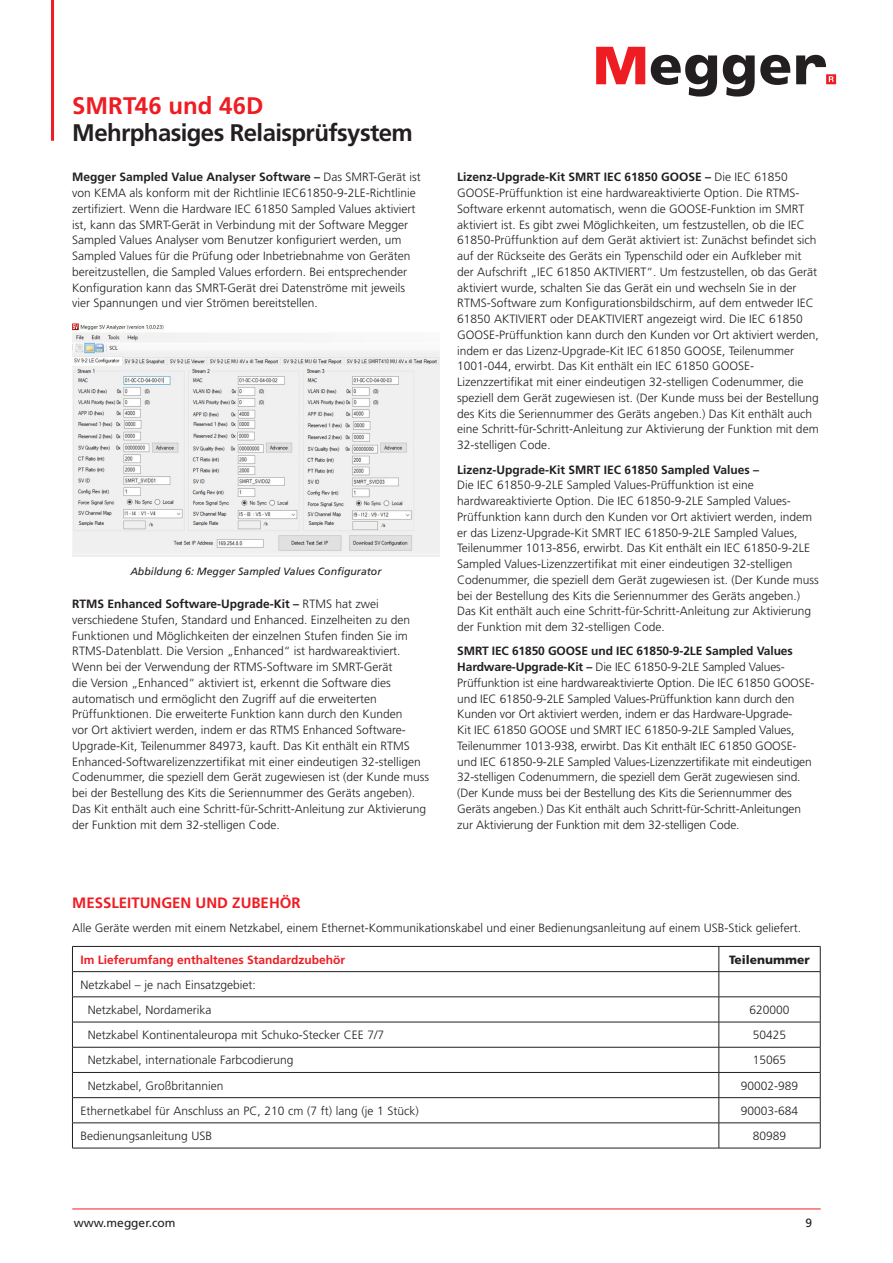
<style>
.page{position:relative;width:893px;height:1263px;background:#fff}
.page>*{position:absolute;margin:0;border:0;box-sizing:border-box;transform-origin:0 0}
.t1{font:700 24px "Frutiger LT Pro";letter-spacing:-.025em;color:#231f20}
.t2{font:700 24px "Frutiger LT Pro";color:#ee1d23}
.Body_Header{font:700 15px "Frutiger LT Pro";color:#ee1d23}
.Body_Content{font:300 12px/15.8px "Frutiger LT Pro";color:#231f20}
.Body_Content-2{font:300 12px/15.8px "Frutiger LT Std";color:#231f20}
.Accesories_Table_Body{font:300 12px "Frutiger LT Pro";color:#231f20}
.Red_Subhead{font:700 12px "Frutiger LT Pro";color:#ee1d23}
.t3{font:12px "Frutiger LT Pro";color:#231f20}
.t4{font:900 12px "Frutiger LT Pro";color:#231f20}
.t5{font:italic 10.5px "Frutiger LT Pro";color:#231f20}
.s1{font-weight:700}
</style>
<div class="page">
<hr style="left:51px;top:0;width:3px;height:141px;background:#ee1d23">
<svg style="left:596px;top:47px;width:49px;height:37px"></svg>
<svg style="left:651px;top:55px;width:66px;height:42px"></svg>
<svg style="left:723px;top:55px;width:67px;height:42px"></svg>
<svg style="left:796px;top:55px;width:40px;height:29px"></svg>
<hr style="left:72px;top:1209px;width:749px;height:1px;background:#ee1d23">
<img style="left:72px;top:322px;width:367px;height:234px">
<svg style="left:73px;top:947px;width:747px;height:201px"></svg>
<hr style="left:72px;top:946px;width:647px;height:1px;background:#231f20">
<hr style="left:719px;top:946px;width:101px;height:1px;background:#231f20">
<hr style="left:72px;top:971px;width:647px;height:1px;background:#231f20">
<hr style="left:719px;top:971px;width:101px;height:1px;background:#231f20">
<hr style="left:72px;top:996px;width:647px;height:1px;background:#231f20">
<hr style="left:719px;top:996px;width:101px;height:1px;background:#231f20">
<hr style="left:72px;top:1022px;width:647px;height:1px;background:#231f20">
<hr style="left:719px;top:1022px;width:101px;height:1px;background:#231f20">
<hr style="left:72px;top:1047px;width:647px;height:1px;background:#231f20">
<hr style="left:719px;top:1047px;width:101px;height:1px;background:#231f20">
<hr style="left:72px;top:1072px;width:647px;height:1px;background:#231f20">
<hr style="left:719px;top:1072px;width:101px;height:1px;background:#231f20">
<hr style="left:72px;top:1097px;width:647px;height:1px;background:#231f20">
<hr style="left:719px;top:1097px;width:101px;height:1px;background:#231f20">
<hr style="left:72px;top:1122px;width:647px;height:1px;background:#231f20">
<svg style="left:72px;top:947px;width:1px;height:201px"></svg>
<hr style="left:719px;top:1122px;width:101px;height:1px;background:#231f20">
<svg style="left:719px;top:947px;width:1px;height:201px"></svg>
<svg style="left:820px;top:947px;width:1px;height:201px"></svg>
<hr style="left:72px;top:1148px;width:647px;height:1px;background:#231f20">
<hr style="left:719px;top:1148px;width:101px;height:1px;background:#231f20">
<h1 class="t2" style="left:72px;top:91px;width:193px">SMRT46 und 46D</h1>
<h1 class="t1" style="left:72px;top:118px;width:342px">Mehrphasiges Relaisprüfsystem</h1>
<p class="Body_Content" style="left:72px;top:169px;width:350px"><span class="s1">Megger Sampled Value Analyser Software –</span> Das SMRT-Gerät ist von KEMA als konform mit der Richtlinie IEC61850-9-2LE-Richtlinie zertifiziert. Wenn die Hardware IEC 61850 Sampled Values aktiviert ist, kann das SMRT-Gerät in Verbindung mit der Software Megger Sampled Values Analyser vom Benutzer konfiguriert werden, um Sampled Values für die Prüfung oder Inbetriebnahme von Geräten bereitzustellen, die Sampled Values erfordern. Bei entsprechender Konfiguration kann das SMRT-Gerät drei Datenströme mit jeweils vier Spannungen und vier Strömen bereitstellen.</p>
<p class="t5" style="left:130px;top:565px;width:253px">Abbildung 6: Megger Sampled Values Configurator</p>
<p class="Body_Content-2" style="left:72px;top:596px;width:358px"><span class="s1">RTMS Enhanced Software-Upgrade-Kit –</span> RTMS hat zwei verschiedene Stufen, Standard und Enhanced. Einzelheiten zu den Funktionen und Möglichkeiten der einzelnen Stufen finden Sie im RTMS-Datenblatt. Die Version „Enhanced“ ist hardwareaktiviert.<br>Wenn bei der Verwendung der RTMS-Software im SMRT-Gerät<br>die Version „Enhanced“ aktiviert ist, erkennt die Software dies automatisch und ermöglicht den Zugriff auf die erweiterten Prüffunktionen. Die erweiterte Funktion kann durch den Kunden<br>vor Ort aktiviert werden, indem er das RTMS Enhanced Software-Upgrade-Kit, Teilenummer 84973, kauft. Das Kit enthält ein RTMS Enhanced-Softwarelizenzzertifikat mit einer eindeutigen 32-stelligen Codenummer, die speziell dem Gerät zugewiesen ist (der Kunde muss bei der Bestellung des Kits die Seriennummer des Geräts angeben).<br>Das Kit enthält auch eine Schritt-für-Schritt-Anleitung zur Aktivierung der Funktion mit dem 32-stelligen Code.</p>
<p class="Body_Content" style="left:457px;top:169px;width:363px"><span class="s1">Lizenz-Upgrade-Kit SMRT IEC 61850 GOOSE –</span> Die IEC 61850<br>GOOSE-Prüffunktion ist eine hardwareaktivierte Option. Die RTMS-Software erkennt automatisch, wenn die GOOSE-Funktion im SMRT aktiviert ist. Es gibt zwei Möglichkeiten, um festzustellen, ob die IEC 61850-Prüffunktion auf dem Gerät aktiviert ist: Zunächst befindet sich auf der Rückseite des Geräts ein Typenschild oder ein Aufkleber mit der Aufschrift „IEC 61850 AKTIVIERT“. Um festzustellen, ob das Gerät aktiviert wurde, schalten Sie das Gerät ein und wechseln Sie in der RTMS-Software zum Konfigurationsbildschirm, auf dem entweder IEC 61850 AKTIVIERT oder DEAKTIVIERT angezeigt wird. Die IEC 61850<br>GOOSE-Prüffunktion kann durch den Kunden vor Ort aktiviert werden, indem er das Lizenz-Upgrade-Kit IEC 61850 GOOSE, Teilenummer 1001-044, erwirbt. Das Kit enthält ein IEC 61850 GOOSE-Lizenzzertifikat mit einer eindeutigen 32-stelligen Codenummer, die speziell dem Gerät zugewiesen ist. (Der Kunde muss bei der Bestellung des Kits die Seriennummer des Geräts angeben.) Das Kit enthält auch eine Schritt-für-Schritt-Anleitung zur Aktivierung der Funktion mit dem 32-stelligen Code.</p>
<p class="Body_Content" style="left:457px;top:462px;width:363px"><span class="s1">Lizenz-Upgrade-Kit SMRT IEC 61850 Sampled Values –<br></span>Die IEC 61850-9-2LE Sampled Values-Prüffunktion ist eine hardwareaktivierte Option. Die IEC 61850-9-2LE Sampled Values-Prüffunktion kann durch den Kunden vor Ort aktiviert werden, indem er das Lizenz-Upgrade-Kit SMRT IEC 61850-9-2LE Sampled Values, Teilenummer 1013-856, erwirbt. Das Kit enthält ein IEC 61850-9-2LE Sampled Values-Lizenzzertifikat mit einer eindeutigen 32-stelligen Codenummer, die speziell dem Gerät zugewiesen ist. (Der Kunde muss bei der Bestellung des Kits die Seriennummer des Geräts angeben.)<br>Das Kit enthält auch eine Schritt-für-Schritt-Anleitung zur Aktivierung der Funktion mit dem 32-stelligen Code.</p>
<p class="Body_Content" style="left:457px;top:643px;width:359px"><span class="s1">SMRT IEC 61850 GOOSE und IEC 61850-9-2LE Sampled Values Hardware-Upgrade-Kit –</span> Die IEC 61850-9-2LE Sampled Values-Prüffunktion ist eine hardwareaktivierte Option. Die IEC 61850 GOOSE&shy;und IEC 61850-9-2LE Sampled Values-Prüffunktion kann durch den Kunden vor Ort aktiviert werden, indem er das Hardware-Upgrade-<br>Kit IEC 61850 GOOSE und SMRT IEC 61850-9-2LE Sampled Values, Teilenummer 1013-938, erwirbt. Das Kit enthält IEC 61850 GOOSE&shy;und IEC 61850-9-2LE Sampled Values-Lizenzzertifikate mit eindeutigen 32-stelligen Codenummern, die speziell dem Gerät zugewiesen sind. (Der Kunde muss bei der Bestellung des Kits die Seriennummer des Geräts angeben.) Das Kit enthält auch Schritt-für-Schritt-Anleitungen zur Aktivierung der Funktion mit dem 32-stelligen Code.</p>
<p class="Body_Header" style="left:72px;top:894px;width:230px">MESSLEITUNGEN UND ZUBEHÖR</p>
<p class="Body_Content" style="left:72px;top:920px;width:730px">Alle Geräte werden mit einem Netzkabel, einem Ethernet-Kommunikationskabel und einer Bedienungsanleitung auf einem USB-Stick geliefert.</p>
<p class="Red_Subhead" style="left:81px;top:952px;width:266px">Im Lieferumfang enthaltenes Standardzubehör</p>
<p class="t4" style="left:729px;top:952px;width:82px">Teilenummer</p>
<p class="Accesories_Table_Body" style="left:81px;top:977px;width:177px">Netzkabel – je nach Einsatzgebiet:</p>
<p class="Accesories_Table_Body" style="left:88px;top:1003px;width:125px">Netzkabel, Nordamerika</p>
<p class="Accesories_Table_Body" style="left:749px;top:1003px;width:42px">620000</p>
<p class="Accesories_Table_Body" style="left:88px;top:1028px;width:298px">Netzkabel Kontinentaleuropa mit Schuko-Stecker CEE 7/7</p>
<p class="Accesories_Table_Body" style="left:753px;top:1028px;width:35px">50425</p>
<p class="Accesories_Table_Body" style="left:88px;top:1053px;width:207px">Netzkabel, internationale Farbcodierung</p>
<p class="Accesories_Table_Body" style="left:753px;top:1053px;width:35px">15065</p>
<p class="Accesories_Table_Body" style="left:88px;top:1078px;width:137px">Netzkabel, Großbritannien</p>
<p class="Accesories_Table_Body" style="left:741px;top:1078px;width:59px">90002-989</p>
<p class="Accesories_Table_Body" style="left:81px;top:1103px;width:340px">Ethernetkabel für Anschluss an PC, 210 cm (7 ft) lang (je 1 Stück)</p>
<p class="Accesories_Table_Body" style="left:741px;top:1103px;width:59px">90003-684</p>
<p class="Accesories_Table_Body" style="left:81px;top:1129px;width:133px">Bedienungsanleitung USB</p>
<p class="Accesories_Table_Body" style="left:753px;top:1129px;width:35px">80989</p>
<p class="t3" style="left:74px;top:1215px;width:103px">www.megger.com</p>
<p class="t3" style="left:805px;top:1215px;width:8px">9</p>
</div>
